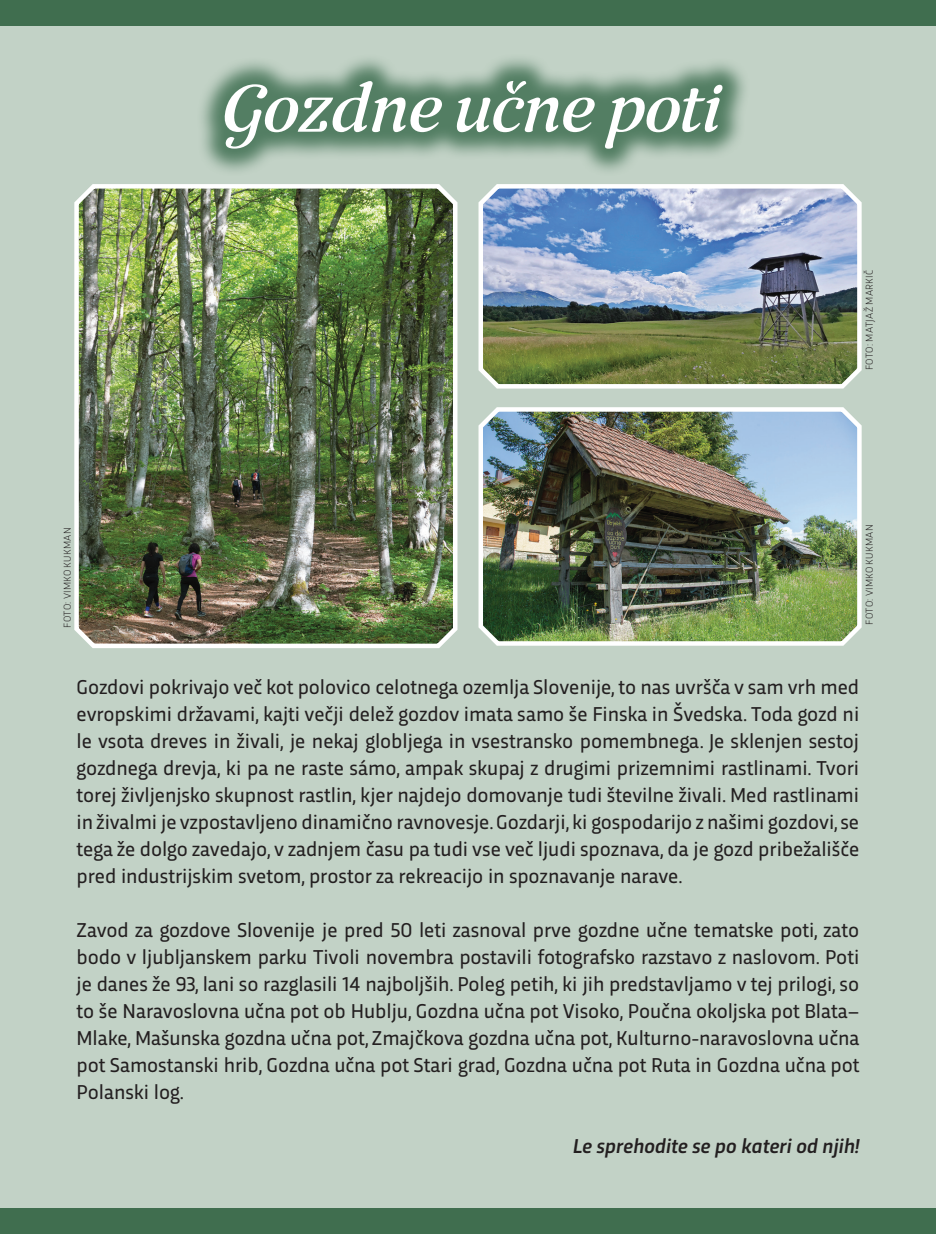
<style>
.page{position:relative;width:936px;height:1234px;background:#fff}
.page>*{position:absolute;margin:0;border:0;box-sizing:border-box;transform-origin:0 0}
.GLAVNI_1{font:italic 67.5px "Rumba Std Large";color:#fff}
.PODNASLOV{font:21px/27px "Trasandina";letter-spacing:-.005em;color:#231f20;text-align:justify}
.PODNASLOV-2{font:italic 500 21px "Trasandina";letter-spacing:-.005em;color:#231f20}
.avtor_fotografije{font:300 10.5px "Trasandina";letter-spacing:.03em;color:#231f20}
</style>
<div class="page">
<div style="left:0;top:26px;width:935px;height:1182px;background:#c2d2c6"></div>
<div style="left:196px;top:53px;width:554px;height:124px;background:#2e6242;opacity:.75"></div>
<div style="left:0;top:0;width:935px;height:26px;background:#406e4f"></div>
<div style="left:0;top:1208px;width:935px;height:25px;background:#406e4f"></div>
<img style="left:74px;top:184px;width:384px;height:464px">
<img style="left:478px;top:407px;width:384px;height:239px">
<img style="left:478px;top:184px;width:384px;height:205px">
<p class="avtor_fotografije" style="left:60px;top:627px;width:102px;rotate:-90deg">FOTO: VIMKO KUKMAN</p>
<p class="GLAVNI_1" style="left:218px;top:69px;width:529px">Gozdneučnepoti</p>
<p class="avtor_fotografije" style="left:861px;top:370px;width:102px;rotate:-90deg">FOTO: MATJAŽ MARKIČ</p>
<p class="avtor_fotografije" style="left:861px;top:624px;width:102px;rotate:-90deg">FOTO: VIMKO KUKMAN</p>
<p class="PODNASLOV" style="left:77px;top:671px;width:784px">Gozdovi pokrivajo več kot polovico celotnega ozemlja Slovenije, to nas uvršča v sam vrh med evropskimi državami, kajti večji delež gozdov imata samo še Finska in Švedska. Toda gozd ni le vsota dreves in živali, je nekaj globljega in vsestransko pomembnega. Je sklenjen sestoj gozdnega drevja, ki pa ne raste sámo, ampak skupaj z drugimi prizemnimi rastlinami. Tvori torej življenjsko skupnost rastlin, kjer najdejo domovanje tudi številne živali. Med rastlinami in živalmi je vzpostavljeno dinamično ravnovesje. Gozdarji, ki gospodarijo z našimi gozdovi, se tega že dolgo zavedajo, v zadnjem času pa tudi vse več ljudi spoznava, da je gozd pribežališče pred industrijskim svetom, prostor za rekreacijo in spoznavanje narave.</p>
<p class="PODNASLOV" style="left:77px;top:914px;width:784px">Zavod za gozdove Slovenije je pred 50 leti zasnoval prve gozdne učne tematske poti, zato bodo v ljubljanskem parku Tivoli novembra postavili fotografsko razstavo z naslovom. Poti je danes že 93, lani so razglasili 14 najboljših. Poleg petih, ki jih predstavljamo v tej prilogi, so to še Naravoslovna učna pot ob Hublju, Gozdna učna pot Visoko, Poučna okoljska pot Blata– Mlake, Mašunska gozdna učna pot, Zmajčkova gozdna učna pot, Kulturno-naravoslovna učna pot Samostanski hrib, Gozdna učna pot Stari grad, Gozdna učna pot Ruta in Gozdna učna pot Polanski log.</p>
<p class="PODNASLOV-2" style="left:572px;top:1130px;width:288px">Le sprehodite se po kateri od njih!</p>
</div>
